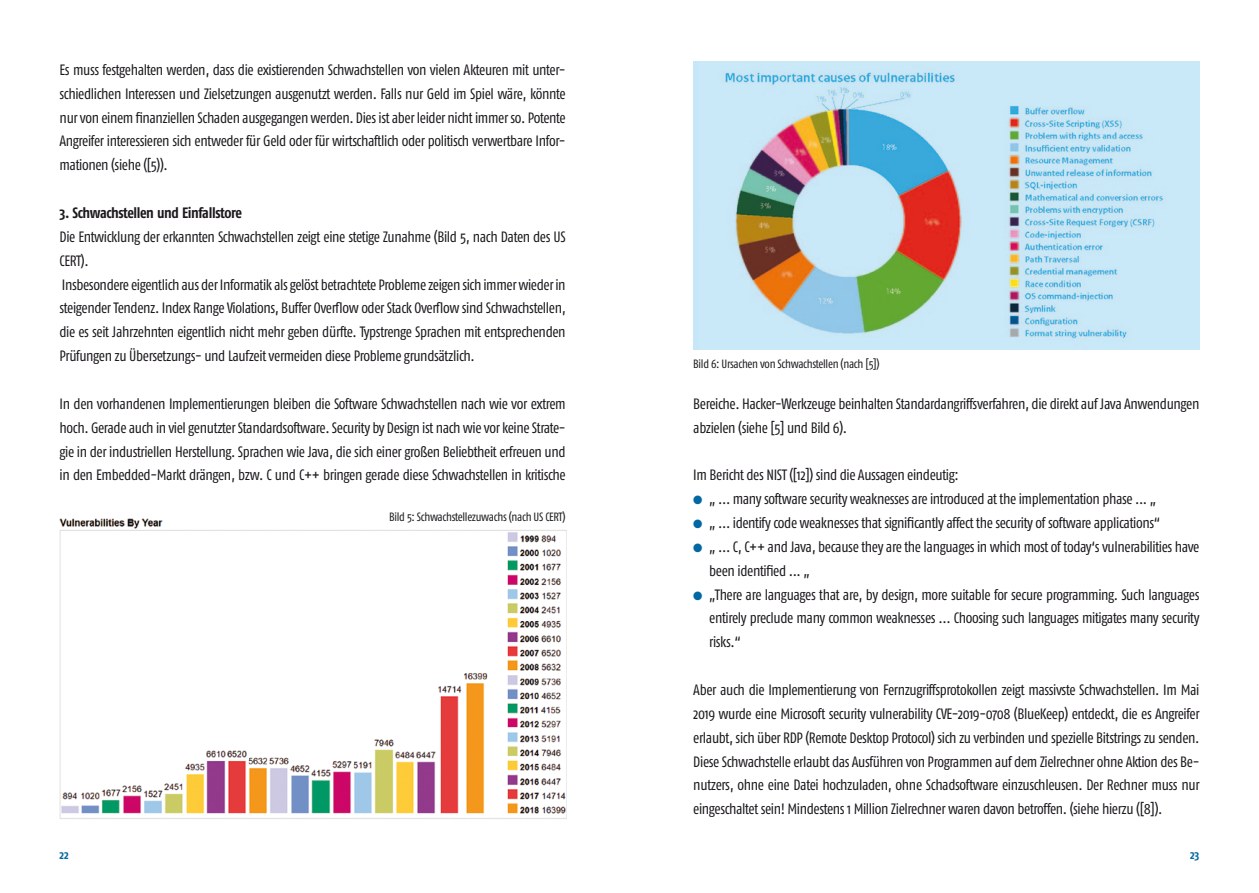
<style>
.page{position:relative;width:1259px;height:893px;background:#fff}
.page>*{position:absolute;margin:0;border:0;box-sizing:border-box;transform-origin:0 0}
.t1{font:15px/23.9px "Fago Co";letter-spacing:-.025em;color:#1b181c;text-align:justify}
.t2{font:700 15px "Fago Co";letter-spacing:-.03em;color:#1b181c}
.t3{font:12px "Fago Co";letter-spacing:-.025em;color:#1b181c}
.t4{font:700 12px "Fago Co";color:#0068a2}
.s1{color:#0068a2}
</style>
<div class="page">
<img style="left:59px;top:518px;width:508px;height:301px">
<img style="left:693px;top:62px;width:506px;height:288px">
<p class="t1" style="left:60px;top:58px;width:508px">Es muss festgehalten werden, dass die existierenden Schwachstellen von vielen Akteuren mit unter&shy;schiedlichen Interessen und Zielsetzungen ausgenutzt werden. Falls nur Geld im Spiel wäre, könnte nur von einem finanziellen Schaden ausgegangen werden. Dies ist aber leider nicht immer so. Potente Angreifer interessieren sich entweder für Geld oder für wirtschaftlich oder politisch verwertbare Infor&shy;mationen (siehe ([5)).</p>
<p class="t2" style="left:60px;top:204px;width:184px">3. Schwachstellen und Einfallstore</p>
<p class="t1" style="left:60px;top:225px;width:508px;text-align:left">Die Entwicklung der erkannten Schwachstellen zeigt eine stetige Zunahme (Bild 5, nach Daten des US CERT).<br>Insbesondere eigentlich aus der Informatik als gelöst betrachtete Probleme zeigen sich immer wieder in steigender Tendenz. Index Range Violations, Buffer Overflow oder Stack Overflow sind Schwachstellen, die es seit Jahrzehnten eigentlich nicht mehr geben dürfte. Typstrenge Sprachen mit entsprechenden Prüfungen zu Übersetzungs- und Laufzeit vermeiden diese Probleme grundsätzlich.</p>
<p class="t1" style="left:60px;top:391px;width:508px">In den vorhandenen Implementierungen bleiben die Software Schwachstellen nach wie vor extrem hoch. Gerade auch in viel genutzter Standardsoftware. Security by Design ist nach wie vor keine Strate&shy;gie in der industriellen Herstellung. Sprachen wie Java, die sich einer großen Beliebtheit erfreuen und in den Embedded-Markt drängen, bzw. C und C++ bringen gerade diese Schwachstellen in kritische</p>
<p class="t1" style="left:693px;top:391px;width:508px">Bereiche. Hacker-Werkzeuge beinhalten Standardangriffsverfahren, die direkt auf Java Anwendungen abzielen (siehe [5] und Bild 6).</p>
<p class="t3" style="left:693px;top:357px;width:188px">Bild 6: Ursachen von Schwachstellen (nach [5])</p>
<p class="t1" style="left:693px;top:463px;width:267px">Im Bericht des NIST ([12]) sind die Aussagen eindeutig:</p>
<p class="t1" style="left:693px;top:487px;width:464px"><span class="s1">●</span> „ ... many software security weaknesses are introduced at the implementation phase ... „</p>
<p class="t1" style="left:693px;top:511px;width:468px"><span class="s1">●</span> „ ... identify code weaknesses that significantly affect the security of software applications“</p>
<p class="t1" style="left:709px;top:535px;width:492px;text-indent:-16px"><span class="s1">●</span> „ ... C, C++ and Java, because they are the languages in which most of today‘s vulnerabilities have been identified ... „</p>
<p class="t1" style="left:709px;top:582px;width:492px;text-indent:-16px"><span class="s1">●</span> „There are languages that are, by design, more suitable for secure programming. Such languages entirely preclude many common weaknesses ... Choosing such languages mitigates many security risks.“</p>
<p class="t1" style="left:693px;top:678px;width:508px">Aber auch die Implementierung von Fernzugriffsprotokollen zeigt massivste Schwachstellen. Im Mai 2019 wurde eine Microsoft security vulnerability CVE-2019-0708 (BlueKeep) entdeckt, die es Angreifer erlaubt, sich über RDP (Remote Desktop Protocol) sich zu verbinden und spezielle Bitstrings zu senden.<br>Diese Schwachstelle erlaubt das Ausführen von Programmen auf dem Zielrechner ohne Aktion des Be&shy;nutzers, ohne eine Datei hochzuladen, ohne Schadsoftware einzuschleusen. Der Rechner muss nur eingeschaltet sein! Mindestens 1 Million Zielrechner waren davon betroffen. (siehe hierzu ([8]).</p>
<p class="t3" style="left:389px;top:510px;width:178px">Bild 5: Schwachstellezuwachs (nach US CERT)</p>
<p class="t4" style="left:60px;top:847px;width:11px">22</p>
<p class="t4" style="left:1190px;top:847px;width:11px">23</p>
</div>
